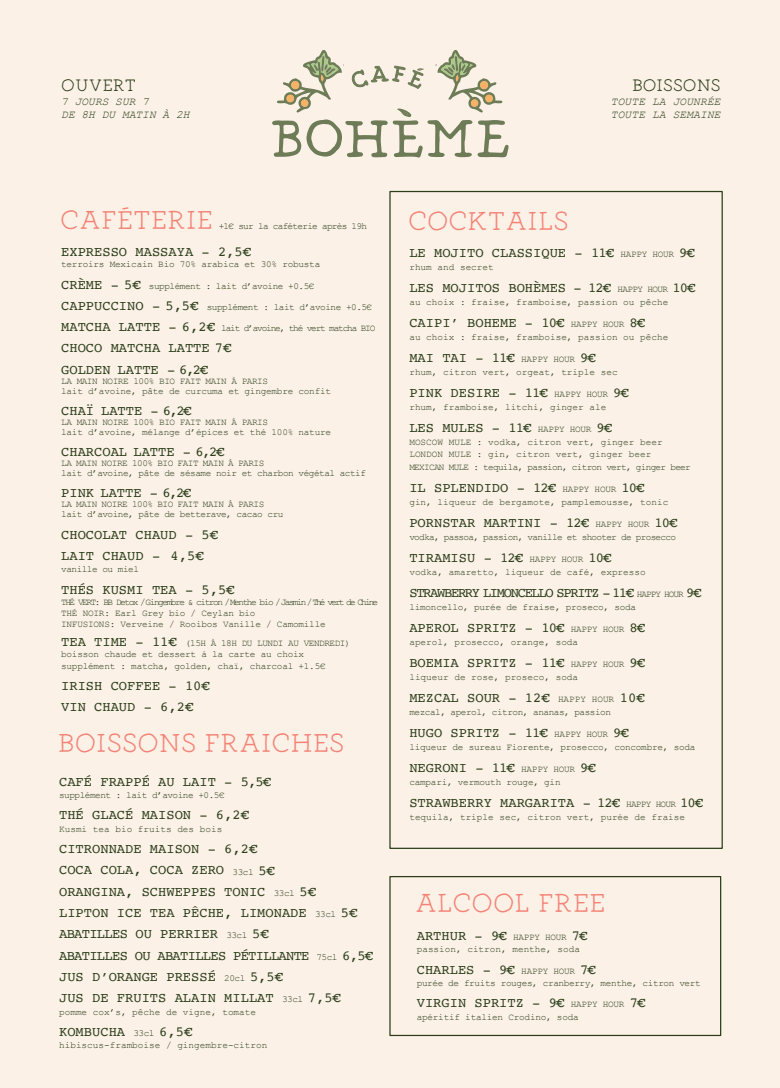
<style>
.page{position:relative;width:780px;height:1088px;background:#fbf1e7}
.page>*{position:absolute;margin:0;border:0;box-sizing:border-box;transform-origin:0 0}
.t1{font:31.25px "BOHEME Regular";color:#f48376}
.t2{font:20px "BOHEME Regular";color:#2b3e19}
.t3{font:13.75px/21.2px "Courier";color:#2b3e19}
.t4{font:13.75px "Courier";letter-spacing:-.095em;color:#2b3e19}
.t5{font:italic 11.25px/13.5px "Courier New";letter-spacing:.01em;color:#2b3e19}
.t6{font:9.38px/11.2px "Courier New";letter-spacing:-.025em;color:#2b3e19}
.t7{font:9.38px/12.5px "Courier New";color:#2b3e19}
.t8{font:9.38px/10px "Courier New";letter-spacing:-.05em;color:#2b3e19}
.t9{font:9.38px "Courier New";letter-spacing:-.075em;color:#2b3e19}
.t10{font:9.38px "Courier New";letter-spacing:-.12em;color:#2b3e19}
.s1{font-family:"Courier";font-size:13.75px}
.s2{font-family:"Courier New";font-size:9.38px}
</style>
<div class="page">
<svg style="left:272px;top:50px;width:236px;height:108px"></svg>
<div style="left:389px;top:876px;width:332px;height:160px;border:1px solid #2b3e19"></div>
<h2 class="t2" style="left:61px;top:73px;width:76px">OUVERT</h2>
<p class="t5" style="left:61px;top:94px;width:130px">7 JOURS SUR 7<br>DE 8H DU MATIN À 2H</p>
<h2 class="t2" style="left:632px;top:72px;width:90px">BOISSONS</h2>
<p class="t5" style="left:611px;top:94px;width:111px">TOUTE LA JOUNRÉE<br>TOUTE LA SEMAINE</p>
<h1 class="t1" style="left:60px;top:199px;width:154px">CAFÉTERIE</h1>
<p class="t9" style="left:219px;top:220px;width:150px">+1€ sur la caféterie après 19h</p>
<p class="t3" style="left:61px;top:241px;width:191px">EXPRESSO MASSAYA - 2,5€</p>
<p class="t6" style="left:61px;top:258px;width:260px">terroirs Mexicain Bio 70% arabica et 30% robusta</p>
<p class="t8" style="left:61px;top:280px;width:255px"><span class="s1">CRÈME - 5€</span> supplément : lait d’avoine +0.5€</p>
<p class="t8" style="left:61px;top:301px;width:312px"><span class="s1">CAPPUCCINO - 5,5€</span> supplément : lait d’avoine +0.5€</p>
<p class="t10" style="left:61px;top:322px;width:315px"><span class="s1">MATCHA LATTE - 6,2€</span> lait d’avoine, thé vert matcha BIO</p>
<p class="t3" style="left:61px;top:337px;width:172px">CHOCO MATCHA LATTE 7€<br>GOLDEN LATTE - 6,2€</p>
<p class="t6" style="left:61px;top:375px;width:271px;line-height:10px">LA MAIN NOIRE 100% BIO FAIT MAIN À PARIS<br>lait d’avoine, pâte de curcuma et gingembre confit</p>
<p class="t3" style="left:61px;top:399px;width:132px">CHAÏ LATTE - 6,2€</p>
<p class="t6" style="left:61px;top:416px;width:271px;line-height:10px">LA MAIN NOIRE 100% BIO FAIT MAIN À PARIS<br>lait d’avoine, mélange d’épices et thé 100% nature</p>
<p class="t3" style="left:61px;top:441px;width:164px">CHARCOAL LATTE - 6,2€</p>
<p class="t8" style="left:61px;top:458px;width:306px">LA MAIN NOIRE 100% BIO FAIT MAIN À PARIS<br>lait d’avoine, pâte de sésame noir et charbon végétal actif</p>
<p class="t3" style="left:61px;top:482px;width:131px">PINK LATTE - 6,2€</p>
<p class="t8" style="left:61px;top:499px;width:224px">LA MAIN NOIRE 100% BIO FAIT MAIN À PARIS lait d’avoine, pâte de betterave, cacao cru</p>
<p class="t3" style="left:61px;top:523px;width:158px">CHOCOLAT CHAUD - 5€<br>LAIT CHAUD - 4,5€</p>
<p class="t8" style="left:61px;top:564px;width:79px">vanille ou miel</p>
<p class="t3" style="left:61px;top:578px;width:175px">THÉS KUSMI TEA - 5,5€</p>
<p class="t6" style="left:61px;top:596px;width:318px">THÉ VERT: BB Detox /Gingembre &amp; citron /Menthe bio /Jasmin /Thé vert de Chine<br>THÉ NOIR: Earl Grey bio / Ceylan bio<br>INFUSIONS: Verveine / Rooibos Vanille / Camomille</p>
<p class="t6" style="left:61px;top:637px;width:291px"><span class="s1">TEA TIME - 11€</span> (15H À 18H DU LUNDI AU VENDREDI) boisson chaude et dessert à la carte au choix supplément : matcha, golden, chaï, charcoal +1.5€</p>
<p class="t3" style="left:61px;top:674px;width:150px">IRISH COFFEE - 10€<br>VIN CHAUD - 6,2€</p>
<h1 class="t1" style="left:58px;top:722px;width:288px">BOISSONS FRAICHES</h1>
<p class="t3" style="left:59px;top:770px;width:213px">CAFÉ FRAPPÉ AU LAIT - 5,5€</p>
<p class="t8" style="left:59px;top:790px;width:167px">supplément : lait d’avoine +0.5€</p>
<p class="t3" style="left:59px;top:804px;width:191px">THÉ GLACÉ MAISON - 6,2€</p>
<p class="t7" style="left:59px;top:822px;width:165px">Kusmi tea bio fruits des bois</p>
<p class="t3" style="left:59px;top:838px;width:315px">CITRONNADE MAISON - 6,2€<br>COCA COLA, COCA ZERO <span class="s2">33cl</span> 5€<br>ORANGINA, SCHWEPPES TONIC <span class="s2">33cl</span> 5€<br>LIPTON ICE TEA PÊCHE, LIMONADE <span class="s2">33cl</span> 5€<br>ABATILLES OU PERRIER <span class="s2">33cl</span> 5€<br>ABATILLES OU ABATILLES PÉTILLANTE <span class="s2">75cl</span> 6,5€<br>JUS D’ORANGE PRESSÉ <span class="s2">20cl</span> 5,5€<br>JUS DE FRUITS ALAIN MILLAT <span class="s2">33cl</span> 7,5€</p>
<p class="t7" style="left:59px;top:1005px;width:198px">pomme cox’s, pêche de vigne, tomate</p>
<p class="t3" style="left:59px;top:1020px;width:135px">KOMBUCHA <span class="s2">33cl</span> 6,5€</p>
<p class="t7" style="left:59px;top:1039px;width:210px">hibiscus-framboise / gingembre-citron</p>
<h1 class="t1" style="left:408px;top:201px;width:162px">COCKTAILS</h1>
<p class="t3" style="left:409px;top:242px;width:287px">LE MOJITO CLASSIQUE - 11€ <span class="s2">HAPPY HOUR</span> 9€</p>
<p class="t7" style="left:409px;top:260px;width:86px">rhum and secret</p>
<p class="t3" style="left:409px;top:277px;width:287px">LES MOJITOS BOHÈMES - 12€ <span class="s2">HAPPY HOUR</span> 10€</p>
<p class="t7" style="left:409px;top:295px;width:260px">au choix : fraise, framboise, passion ou pêche</p>
<p class="t3" style="left:409px;top:312px;width:237px">CAIPI’ BOHEME - 10€ <span class="s2">HAPPY HOUR</span> 8€</p>
<p class="t7" style="left:409px;top:330px;width:260px">au choix : fraise, framboise, passion ou pêche</p>
<p class="t3" style="left:409px;top:347px;width:188px">MAI TAI - 11€ <span class="s2">HAPPY HOUR</span> 9€</p>
<p class="t7" style="left:409px;top:365px;width:210px">rhum, citron vert, orgeat, triple sec</p>
<p class="t3" style="left:409px;top:382px;width:221px">PINK DESIRE - 11€ <span class="s2">HAPPY HOUR</span> 9€</p>
<p class="t7" style="left:409px;top:400px;width:198px">rhum, framboise, litchi, ginger ale</p>
<p class="t3" style="left:409px;top:417px;width:204px">LES MULES - 11€ <span class="s2">HAPPY HOUR</span> 9€</p>
<p class="t7" style="left:409px;top:435px;width:283px">MOSCOW MULE : vodka, citron vert, ginger beer<br>LONDON MULE : gin, citron vert, ginger beer<br>MEXICAN MULE : tequila, passion, citron vert, ginger beer</p>
<p class="t3" style="left:409px;top:477px;width:236px">IL SPLENDIDO - 12€ <span class="s2">HAPPY HOUR</span> 10€</p>
<p class="t7" style="left:409px;top:495px;width:260px">gin, liqueur de bergamote, pamplemousse, tonic</p>
<p class="t3" style="left:409px;top:512px;width:269px">PORNSTAR MARTINI - 12€ <span class="s2">HAPPY HOUR</span> 10€</p>
<p class="t9" style="left:409px;top:531px;width:268px">vodka, passoa, passion, vanille et shooter de prosecco</p>
<p class="t3" style="left:409px;top:547px;width:203px">TIRAMISU - 12€ <span class="s2">HAPPY HOUR</span> 10€</p>
<p class="t7" style="left:409px;top:565px;width:238px">vodka, amaretto, liqueur de café, expresso</p>
<p class="t4" style="left:409px;top:582px;width:293px">STRAWBERRY LIMONCELLO SPRITZ - 11€ <span class="s2">HAPPY HOUR</span> 9€</p>
<p class="t6" style="left:409px;top:601px;width:228px">limoncello, purée de fraise, proseco, soda</p>
<p class="t3" style="left:409px;top:617px;width:237px">APEROL SPRITZ - 10€ <span class="s2">HAPPY HOUR</span> 8€</p>
<p class="t7" style="left:409px;top:635px;width:170px">aperol, prosecco, orange, soda</p>
<p class="t3" style="left:409px;top:652px;width:237px">BOEMIA SPRITZ - 11€ <span class="s2">HAPPY HOUR</span> 9€</p>
<p class="t7" style="left:409px;top:670px;width:170px">liqueur de rose, proseco, soda</p>
<p class="t3" style="left:409px;top:687px;width:237px">MEZCAL SOUR - 12€ <span class="s2">HAPPY HOUR</span> 10€</p>
<p class="t8" style="left:409px;top:706px;width:203px">mezcal, aperol, citron, ananas, passion</p>
<p class="t3" style="left:409px;top:722px;width:221px">HUGO SPRITZ - 11€ <span class="s2">HAPPY HOUR</span> 9€</p>
<p class="t6" style="left:409px;top:741px;width:287px">liqueur de sureau Fiorente, prosecco, concombre, soda</p>
<p class="t3" style="left:409px;top:757px;width:188px">NEGRONI - 11€ <span class="s2">HAPPY HOUR</span> 9€</p>
<p class="t6" style="left:409px;top:776px;width:153px">campari, vermouth rouge, gin</p>
<p class="t3" style="left:409px;top:792px;width:295px">STRAWBERRY MARGARITA - 12€ <span class="s2">HAPPY HOUR</span> 10€</p>
<p class="t7" style="left:409px;top:810px;width:277px">tequila, triple sec, citron vert, purée de fraise</p>
<h1 class="t1" style="left:415px;top:883px;width:192px">ALCOOL FREE</h1>
<p class="t3" style="left:417px;top:924px;width:172px">ARTHUR - 9€ <span class="s2">HAPPY HOUR</span> 7€</p>
<p class="t7" style="left:417px;top:943px;width:165px">passion, citron, menthe, soda</p>
<p class="t3" style="left:417px;top:958px;width:180px">CHARLES - 9€ <span class="s2">HAPPY HOUR</span> 7€</p>
<p class="t6" style="left:417px;top:977px;width:285px">purée de fruits rouges, cranberry, menthe, citron vert</p>
<p class="t3" style="left:417px;top:992px;width:230px">VIRGIN SPRITZ - 9€ <span class="s2">HAPPY HOUR</span> 7€</p>
<p class="t6" style="left:417px;top:1011px;width:163px">apéritif italien Crodino, soda</p>
</div>
